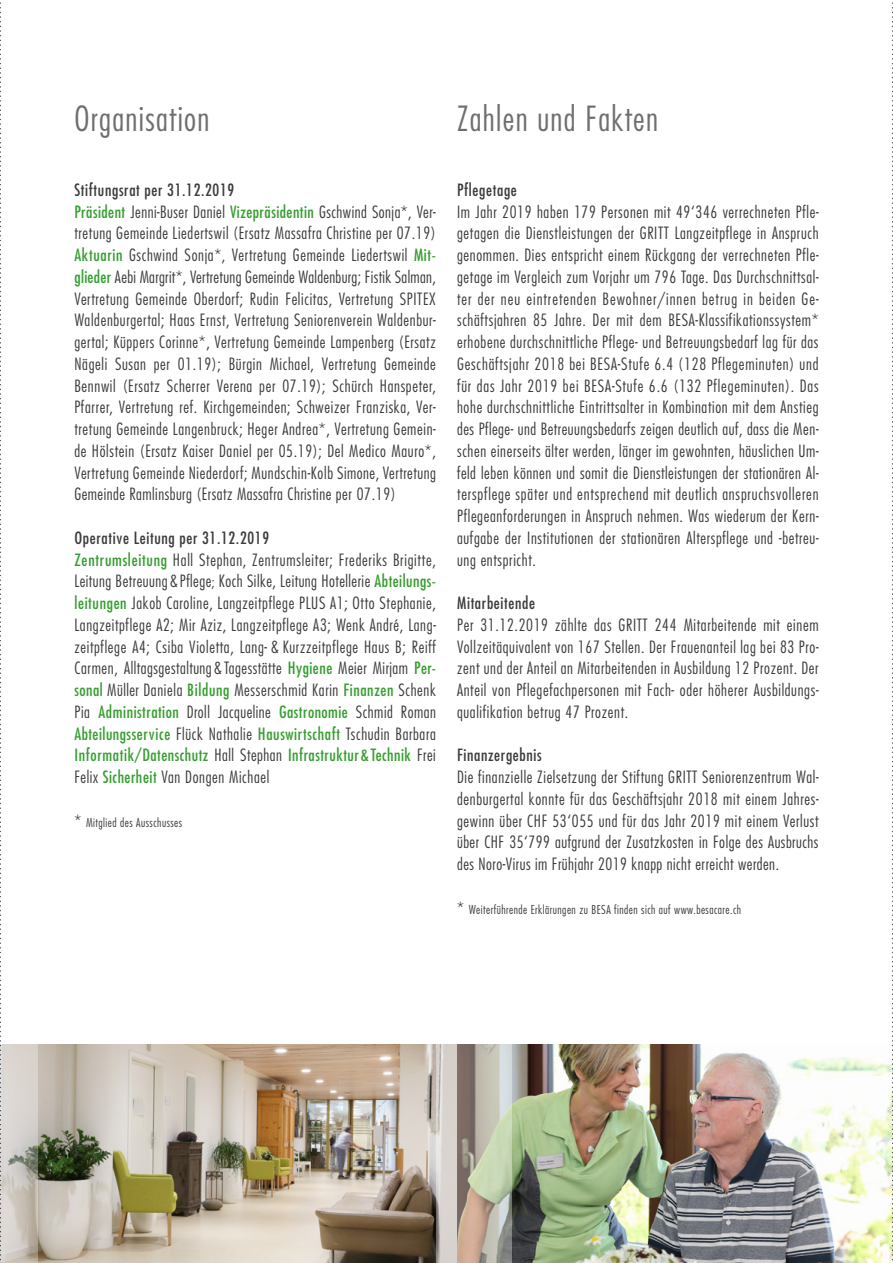
<style>
.page{position:relative;width:893px;height:1263px;background:#fff}
.page>*{position:absolute;margin:0;border:0;box-sizing:border-box;transform-origin:0 0}
.t1{font:300 condensed 33.75px "Futura";letter-spacing:.04em;color:#706f6f}
.t2{font:300 condensed 16.5px/21.8px "Futura";letter-spacing:.04em;color:#3c3c3b;text-align:justify}
.t3{font:condensed 16.5px "Futura";letter-spacing:.04em;color:#3c3c3b}
.t4{font:300 condensed 12px "Futura";letter-spacing:.04em;color:#3c3c3b}
.s1{font-weight:400}
.s2{font-weight:400;color:#379e31}
.s3{font-size:13.5px}
.s4{font-size:16.5px}
</style>
<div class="page">
<img style="left:37px;top:1044px;width:399px;height:219px">
<img style="left:512px;top:1044px;width:380px;height:219px">
<svg style="left:436px;top:1044px;width:76px;height:219px;background:#beb8ac"></svg>
<svg style="left:1px;top:1044px;width:36px;height:219px;background:#cdc9c2"></svg>
<svg style="left:0;top:2px;width:1px;height:1261px"></svg>
<svg style="left:892px;top:2px;width:1px;height:1261px"></svg>
<h1 class="t1" style="left:74px;top:97px;width:137px">Organisation</h1>
<h1 class="t1" style="left:457px;top:97px;width:202px">Zahlen und Fakten</h1>
<p class="t2" style="left:74px;top:178px;width:363px;text-align:left"><span class="s1">Stiftungsrat per 31.12.2019<br></span><span class="s2">Präsident</span> Jenni-Buser Daniel <span class="s2">Vizepräsidentin</span> Gschwind Sonja*, Ver&shy;tretung Gemeinde Liedertswil (Ersatz Massafra Christine per 07.19)<br><span class="s2">Aktuarin</span> Gschwind Sonja*, Vertretung Gemeinde Liedertswil <span class="s2">Mit&shy;glieder</span> Aebi Margrit*, Vertretung Gemeinde Waldenburg; Fistik Salman, Vertretung Gemeinde Oberdorf; Rudin Felicitas, Vertretung SPITEX Waldenburgertal; Haas Ernst, Vertretung Seniorenverein Waldenbur&shy;gertal; Küppers Corinne*, Vertretung Gemeinde Lampenberg (Ersatz Nägeli Susan per 01.19); Bürgin Michael, Vertretung Gemeinde Bennwil (Ersatz Scherrer Verena per 07.19); Schürch Hanspeter, Pfarrer, Vertretung ref. Kirchgemeinden; Schweizer Franziska, Ver&shy;tretung Gemeinde Langenbruck; Heger Andrea*, Vertretung Gemein&shy;de Hölstein (Ersatz Kaiser Daniel per 05.19); Del Medico Mauro*, Vertretung Gemeinde Niederdorf; Mundschin-Kolb Simone, Vertretung Gemeinde Ramlinsburg (Ersatz Massafra Christine per 07.19)</p>
<p class="t2" style="left:74px;top:526px;width:363px;text-align:left"><span class="s1">Operative Leitung per 31.12.2019<br></span><span class="s2">Zentrumsleitung</span> Hall Stephan, Zentrumsleiter; Frederiks Brigitte, Leitung Betreuung&amp;Pflege<span class="s3">;</span> Koch Silke, Leitung Hotellerie <span class="s2">Abteilungs&shy;leitungen</span> Jakob Caroline, Langzeitpflege PLUS A1; Otto Stephanie, Langzeitpflege A2; Mir Aziz, Langzeitpflege A3; Wenk André, Lang&shy;zeitpflege A4; Csiba Violetta, Lang- &amp; Kurzzeitpflege Haus B; Reiff Carmen, Alltagsgestaltung&amp;Tagesstätte <span class="s2">Hygiene</span> Meier Mirjam <span class="s2">Per&shy;sonal</span> Müller Daniela <span class="s2">Bildung</span> Messerschmid Karin <span class="s2">Finanzen</span> Schenk Pia <span class="s2">Administration</span> Droll Jacqueline <span class="s2">Gastronomie</span> Schmid Roman <span class="s2">Abteilungsservice</span> Flück Nathalie <span class="s2">Hauswirtschaft</span> Tschudin Barbara <span class="s2">Informatik/Datenschutz</span> Hall Stephan <span class="s2">Infrastruktur&amp;Technik</span> Frei Felix <span class="s2">Sicherheit</span> Van Dongen Michael</p>
<p class="t4" style="left:74px;top:815px;width:109px"><span class="s4">*</span> Mitglied des Ausschusses</p>
<p class="t3" style="left:457px;top:179px;width:61px">Pflegetage</p>
<p class="t2" style="left:457px;top:200px;width:363px">Im Jahr 2019 haben 179 Personen mit 49‘346 verrechneten Pfle&shy;getagen die Dienstleistungen der GRITT Langzeitpflege in Anspruch genommen. Dies entspricht einem Rückgang der verrechneten Pfle&shy;getage im Vergleich zum Vorjahr um 796 Tage. Das Durchschnittsal&shy;ter der neu eintretenden Bewohner/innen betrug in beiden Ge&shy;schäftsjahren 85 Jahre. Der mit dem BESA-Klassifikationssystem* erhobene durchschnittliche Pflege- und Betreuungsbedarf lag für das Geschäftsjahr 2018 bei BESA-Stufe 6.4 (128 Pflegeminuten) und für das Jahr 2019 bei BESA-Stufe 6.6 (132 Pflegeminuten). Das hohe durchschnittliche Eintrittsalter in Kombination mit dem Anstieg des Pflege- und Betreuungsbedarfs zeigen deutlich auf, dass die Men&shy;schen einerseits älter werden, länger im gewohnten, häuslichen Um&shy;feld leben können und somit die Dienstleistungen der stationären Al&shy;terspflege später und entsprechend mit deutlich anspruchsvolleren Pflegeanforderungen in Anspruch nehmen. Was wiederum der Kern&shy;aufgabe der Institutionen der stationären Alterspflege und -betreu&shy;ung entspricht.</p>
<p class="t3" style="left:457px;top:592px;width:79px">Mitarbeitende</p>
<p class="t2" style="left:457px;top:613px;width:363px">Per 31.12.2019 zählte das GRITT 244 Mitarbeitende mit einem Vollzeitäquivalent von 167 Stellen. Der Frauenanteil lag bei 83 Pro&shy;zent und der Anteil an Mitarbeitenden in Ausbildung 12 Prozent. Der Anteil von Pflegefachpersonen mit Fach- oder höherer Ausbildungs&shy;qualifikation betrug 47 Prozent.</p>
<p class="t3" style="left:457px;top:745px;width:86px">Finanzergebnis</p>
<p class="t2" style="left:457px;top:766px;width:363px">Die finanzielle Zielsetzung der Stiftung GRITT Seniorenzentrum Wal&shy;denburgertal konnte für das Geschäftsjahr 2018 mit einem Jahres&shy;gewinn über CHF 53‘055 und für das Jahr 2019 mit einem Verlust über CHF 35‘799 aufgrund der Zusatzkosten in Folge des Ausbruchs des Noro-Virus im Frühjahr 2019 knapp nicht erreicht werden.</p>
<p class="t4" style="left:457px;top:902px;width:286px"><span class="s4">*</span> Weiterführende Erklärungen zu BESA finden sich auf www.besacare.ch</p>
</div>
